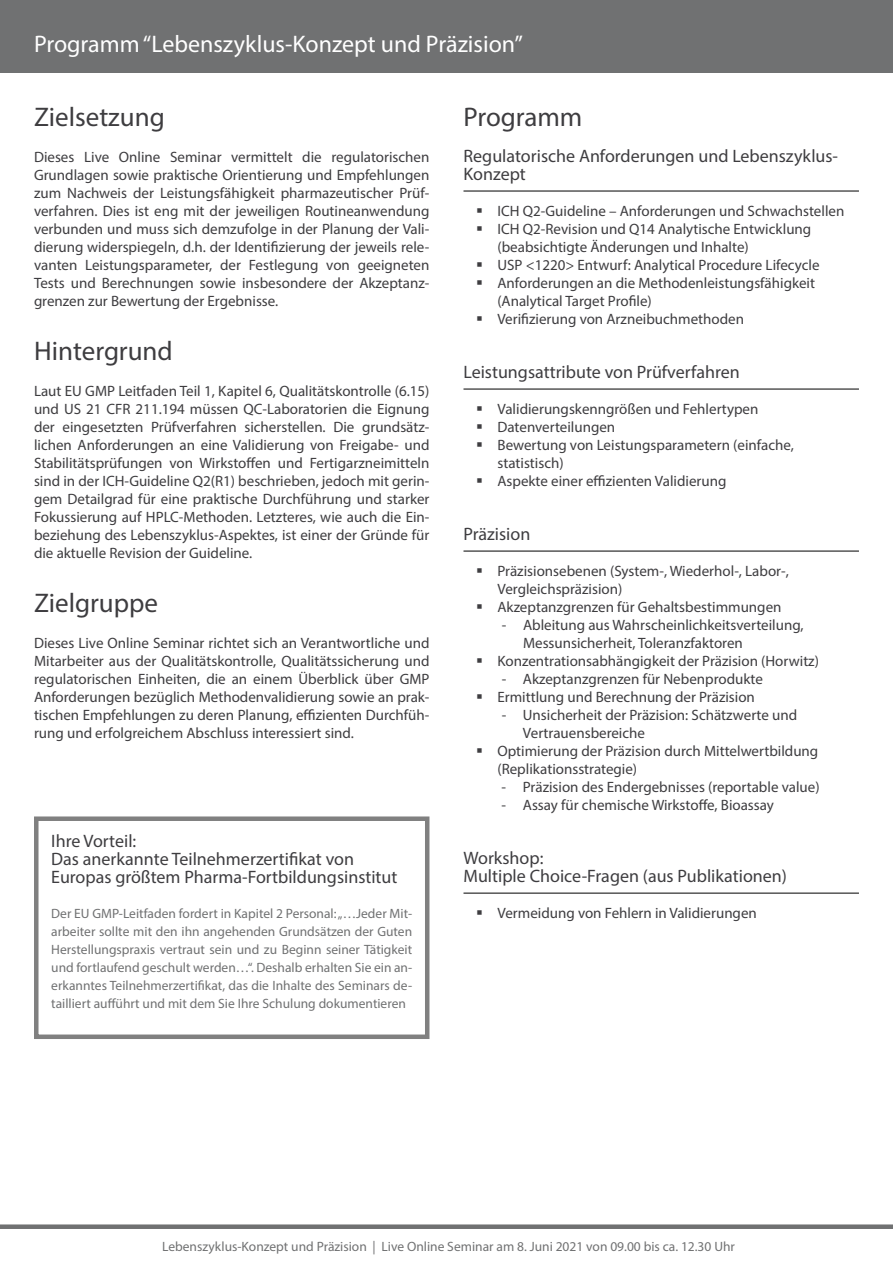
<style>
.page{position:relative;width:893px;height:1263px;background:#fff}
.page>*{position:absolute;margin:0;border:0;box-sizing:border-box;transform-origin:0 0}
.t1{font:27px "Myriad Pro";color:#3e3d40}
.t2{font:24px "Myriad Pro";color:#fff}
.t3{font:18px/18px "Myriad Pro";color:#3e3d40}
.t4{font:15px/18px "Myriad Pro";color:#3e3d40}
.t5{font:13.5px/18px "Myriad Pro";color:#707172;text-align:justify}
</style>
<div class="page">
<div style="left:0;top:0;width:893px;height:72px;background:#707172"></div>
<div style="left:0;top:1224px;width:893px;height:5px;background:#707172"></div>
<hr style="left:463px;top:191px;width:396px;height:1px;background:#000">
<hr style="left:463px;top:389px;width:396px;height:1px;background:#000">
<hr style="left:463px;top:551px;width:396px;height:1px;background:#000">
<hr style="left:463px;top:893px;width:396px;height:1px;background:#000">
<div style="left:34px;top:816px;width:395px;height:223px;border:4px solid #808080"></div>
<h2 class="t2" style="left:34px;top:29px;width:490px">Programm “Lebenszyklus-Konzept und Präzision”</h2>
<h1 class="t1" style="left:34px;top:100px;width:132px">Zielsetzung</h1>
<p class="t4" style="left:34px;top:148px;width:397px;text-align:justify">Dieses Live Online Seminar vermittelt die regulatorischen Grundlagen sowie praktische Orientierung und Empfehlungen zum Nachweis der Leistungsfähigkeit pharmazeutischer Prüf&shy;verfahren. Dies ist eng mit der jeweiligen Routineanwendung verbunden und muss sich demzufolge in der Planung der Vali&shy;dierung widerspiegeln, d.h. der Identifizierung der jeweils rele&shy;vanten Leistungsparameter, der Festlegung von geeigneten Tests und Berechnungen sowie insbesondere der Akzeptanz&shy;grenzen zur Bewertung der Ergebnisse.</p>
<h1 class="t1" style="left:34px;top:334px;width:140px">Hintergrund</h1>
<p class="t4" style="left:34px;top:382px;width:397px;text-align:justify">Laut EU GMP Leitfaden Teil 1, Kapitel 6, Qualitätskontrolle (6.15) und US 21 CFR 211.194 müssen QC-Laboratorien die Eignung der eingesetzten Prüfverfahren sicherstellen. Die grundsätz&shy;lichen Anforderungen an eine Validierung von Freigabe- und Stabilitätsprüfungen von Wirkstoffen und Fertigarzneimitteln sind in der ICH-Guideline Q2(R1) beschrieben, jedoch mit gerin&shy;gem Detailgrad für eine praktische Durchführung und starker Fokussierung auf HPLC-Methoden. Letzteres, wie auch die Ein&shy;beziehung des Lebenszyklus-Aspektes, ist einer der Gründe für die aktuelle Revision der Guideline.</p>
<h1 class="t1" style="left:34px;top:586px;width:126px">Zielgruppe</h1>
<p class="t4" style="left:34px;top:634px;width:397px;text-align:justify">Dieses Live Online Seminar richtet sich an Verantwortliche und Mitarbeiter aus der Qualitätskontrolle, Qualitätssicherung und regulatorischen Einheiten, die an einem Überblick über GMP Anforderungen bezüglich Methodenvalidierung sowie an prak&shy;tischen Empfehlungen zu deren Planung, effizienten Durchfüh&shy;rung und erfolgreichem Abschluss interessiert sind.</p>
<p class="t3" style="left:51px;top:832px;width:348px">Ihre Vorteil:<br>Das anerkannte Teilnehmerzertifikat von<br>Europas größtem Pharma-Fortbildungsinstitut</p>
<p class="t5" style="left:51px;top:904px;width:362px">Der EU GMP-Leitfaden fordert in Kapitel 2 Personal: „…Jeder Mit&shy;arbeiter sollte mit den ihn angehenden Grundsätzen der Guten Herstellungspraxis vertraut sein und zu Beginn seiner Tätigkeit und fortlaufend geschult werden…“. Deshalb erhalten Sie ein an&shy;erkanntes Teilnehmerzertifikat, das die Inhalte des Seminars de&shy;tailliert aufführt und mit dem Sie Ihre Schulung dokumentieren</p>
<h1 class="t1" style="left:463px;top:100px;width:120px">Programm</h1>
<p class="t3" style="left:463px;top:147px;width:376px">Regulatorische Anforderungen und Lebenszyklus-<br>Konzept</p>
<p class="t4" style="left:497px;top:202px;width:348px">ICH Q2-Guideline – Anforderungen und Schwachstellen ICH Q2-Revision und Q14 Analytische Entwicklung (beabsichtigte Änderungen und Inhalte)<br>USP &lt;1220&gt; Entwurf: Analytical Procedure Lifecycle Anforderungen an die Methodenleistungsfähigkeit (Analytical Target Profile)<br>Verifizierung von Arzneibuchmethoden</p>
<p class="t3" style="left:463px;top:363px;width:278px">Leistungsattribute von Prüfverfahren</p>
<p class="t4" style="left:497px;top:400px;width:298px">Validierungskenngrößen und Fehlertypen Datenverteilungen<br>Bewertung von Leistungsparametern (einfache, statistisch)<br>Aspekte einer effizienten Validierung</p>
<p class="t3" style="left:463px;top:525px;width:68px">Präzision</p>
<p class="t4" style="left:497px;top:562px;width:293px">Präzisionsebenen (System-, Wiederhol-, Labor-,<br>Vergleichspräzision)<br>Akzeptanzgrenzen für Gehaltsbestimmungen</p>
<p class="t4" style="left:502px;top:616px;width:303px">- Ableitung aus Wahrscheinlichkeitsverteilung,</p>
<p class="t4" style="left:523px;top:634px;width:221px">Messunsicherheit, Toleranzfaktoren</p>
<p class="t4" style="left:497px;top:652px;width:323px">Konzentrationsabhängigkeit der Präzision (Horwitz)</p>
<p class="t4" style="left:497px;top:670px;width:267px">- Akzeptanzgrenzen für Nebenprodukte<br>Ermittlung und Berechnung der Präzision</p>
<p class="t4" style="left:502px;top:706px;width:297px">- Unsicherheit der Präzision: Schätzwerte und</p>
<p class="t4" style="left:523px;top:724px;width:124px">Vertrauensbereiche</p>
<p class="t4" style="left:497px;top:742px;width:322px">Optimierung der Präzision durch Mittelwertbildung</p>
<p class="t4" style="left:497px;top:760px;width:141px">(Replikationsstrategie)</p>
<p class="t4" style="left:502px;top:778px;width:320px">- Präzision des Endergebnisses (reportable value)</p>
<p class="t4" style="left:502px;top:796px;width:274px">- Assay für chemische Wirkstoffe, Bioassay</p>
<p class="t3" style="left:463px;top:849px;width:325px">Workshop:<br>Multiple Choice-Fragen (aus Publikationen)</p>
<p class="t4" style="left:497px;top:904px;width:261px">Vermeidung von Fehlern in Validierungen</p>
<p class="t5" style="left:162px;top:1237px;width:574px">Lebenszyklus-Konzept und Präzision | Live Online Seminar am 8. Juni 2021 von 09.00 bis ca. 12.30 Uhr</p>
</div>
